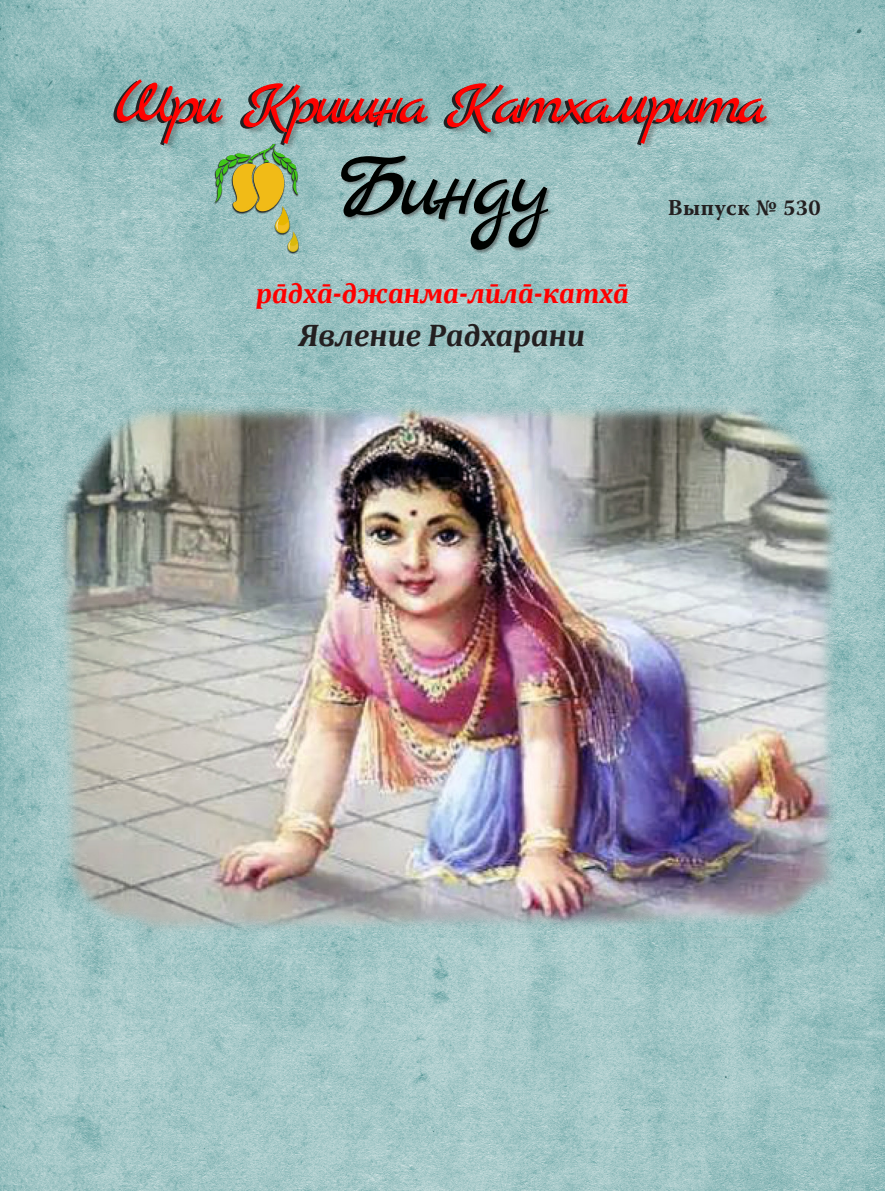
<style>
.page{position:relative;width:885px;height:1191px;background:#fff}
.page>*{position:absolute;margin:0;border:0;box-sizing:border-box;transform-origin:0 0}
.t1{font:91.8px "Marck Script";letter-spacing:-.11em;color:#000200}
.t2{font:63.3px "Marck Script";letter-spacing:-.1em;color:#ff0200}
.t3{font:italic 700 31.5px "Cambria";color:#231f20}
.t4{font:italic 700 28.5px "Cambria";color:#f00}
.t5{font:700 22.5px "Warnock Pro";letter-spacing:.02em;color:#231f20}
</style>
<div class="page">
<img style="left:0;top:0;width:884px;height:1191px">
<img style="left:52px;top:393px;width:784px;height:544px">
<img style="left:102px;top:145px;width:227px;height:118px">
<div style="left:115px;top:78px;width:659px;height:74px;background:#231f20;opacity:.45"></div>
<div style="left:340px;top:155px;width:212px;height:99px;background:#231f20;opacity:.45"></div>
<p class="t2" style="left:117px;top:68px;width:652px">Шри Кришна Катхамрита</p>
<p class="t1" style="left:333px;top:135px;width:220px">Бинду</p>
<p class="t5" style="left:667px;top:194px;width:154px">Выпуск № 530</p>
<p class="t4" style="left:256px;top:273px;width:378px">рāдхā-джанма-лӣлā-катхā</p>
<p class="t3" style="left:299px;top:313px;width:292px">Явление Радхарани</p>
</div>
